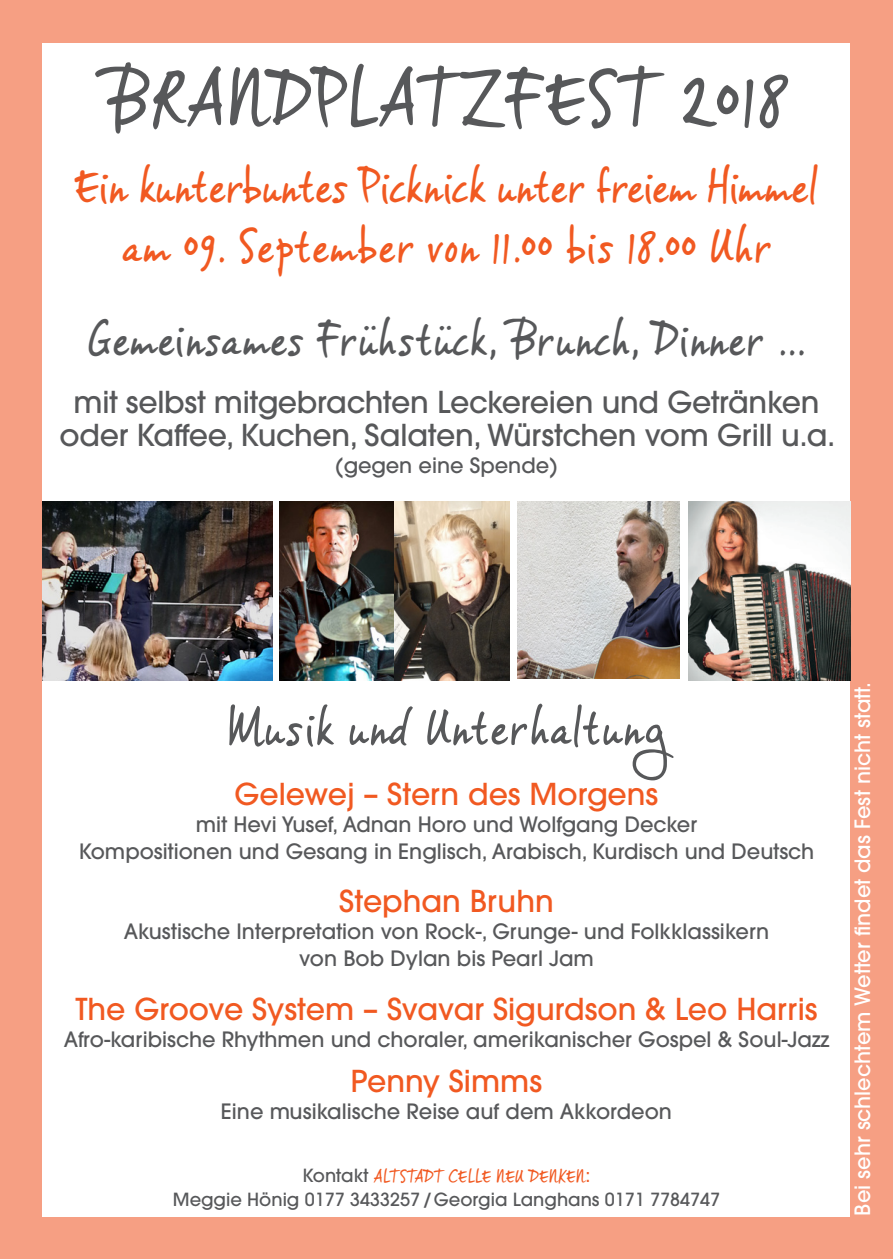
<style>
.page{position:relative;width:893px;height:1259px;background:#f69f83}
.page>*{position:absolute;margin:0;border:0;box-sizing:border-box;transform-origin:0 0}
.t1{font:78px "vince Hand 2 15";color:#57585a}
.t2{font:51px "vince Hand 2 15";color:#57585a}
.t3{font:48px/60px "vince Hand 2 15";color:#f15921;text-align:center}
.t4{font:48px "vince Hand 2 15";color:#57585a}
.t5{font:500 30px/33px "ITC Avant Garde Pro";letter-spacing:-.01em;color:#57585a;text-align:center}
.t6{font:500 30px "ITC Avant Garde Pro";color:#f15921}
.t7{font:500 21px/27px "ITC Avant Garde Pro";color:#57585a;text-align:center}
.t8{font:500 21px "ITC Avant Garde Pro";color:#fff}
.t9{font:500 18px "ITC Avant Garde Pro";color:#57585a}
.t10{font:18px "vince Hand 2 15";color:#f15921}
.s1{font-family:"ITC Avant Garde Pro";font-weight:500;color:#57585a}
.s2{font-family:"ITC Avant Garde Pro";font-weight:500}
</style>
<div class="page">
<div style="left:43px;top:43px;width:807px;height:1173px;background:#fff"></div>
<img style="left:689px;top:502px;width:161px;height:178px">
<img style="left:43px;top:502px;width:229px;height:178px">
<img style="left:517px;top:502px;width:162px;height:176px">
<img style="left:280px;top:502px;width:229px;height:178px">
<h1 class="t1" style="left:105px;top:51px;width:684px">BRANDPLATZFEST 2018</h1>
<h3 class="t3" style="left:74px;top:154px;width:746px">Ein kunterbuntes Picknick unter freiem Himmel am 09. September von 11.00 bis 18.00 Uhr</h3>
<h3 class="t4" style="left:88px;top:309px;width:719px">Gemeinsames Frühstück, Brunch, Dinner ...</h3>
<h3 class="t5" style="left:60px;top:385px;width:777px">mit selbst mitgebrachten Leckereien und Getränken oder Kaffee, Kuchen, Salaten, Würstchen vom Grill u.a.</h3>
<p class="t7" style="left:335px;top:451px;width:224px">(gegen eine Spende)</p>
<h2 class="t2" style="left:228px;top:696px;width:439px">Musik und Unterhaltung</h2>
<h3 class="t6" style="left:235px;top:775px;width:425px">Gelewej – Stern des Morgens</h3>
<p class="t7" style="left:79px;top:810px;width:737px">mit Hevi Yusef, Adnan Horo und Wolfgang Decker<br>Kompositionen und Gesang in Englisch, Arabisch, Kurdisch und Deutsch</p>
<h3 class="t6" style="left:339px;top:882px;width:216px">Stephan Bruhn</h3>
<p class="t7" style="left:124px;top:918px;width:647px">Akustische Interpretation von Rock-, Grunge- und Folkklassikern von Bob Dylan bis Pearl Jam</p>
<h3 class="t6" style="left:75px;top:990px;width:744px">The Groove System – Svavar Sigurdson &amp; Leo Harris</h3>
<p class="t7" style="left:64px;top:1025px;width:767px">Afro-karibische Rhythmen und choraler, amerikanischer Gospel &amp; Soul-Jazz</p>
<h3 class="t6" style="left:351px;top:1062px;width:193px">Penny Simms</h3>
<p class="t7" style="left:221px;top:1097px;width:452px">Eine musikalische Reise auf dem Akkordeon</p>
<p class="t10" style="left:303px;top:1165px;width:289px"><span class="s1">Kontakt</span> ALTSTADT CELLE NEU DENKEN<span class="s2">:</span></p>
<p class="t9" style="left:173px;top:1188px;width:549px">Meggie Hönig 0177 3433257 /Georgia Langhans 0171 7784747</p>
<p class="t8" style="left:849px;top:1215px;width:535px;rotate:-90deg">Bei sehr schlechtem Wetter findet das Fest nicht statt.</p>
</div>
